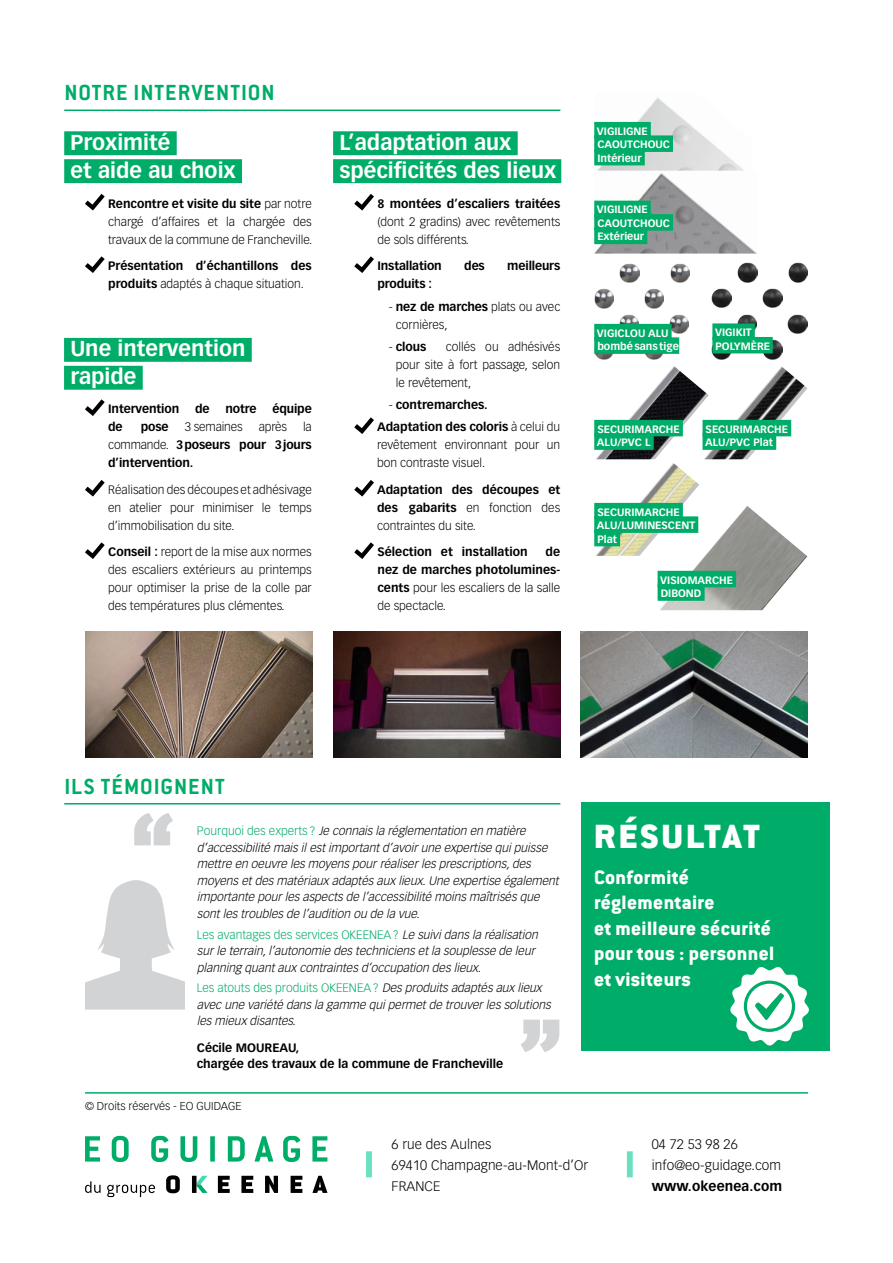
<style>
.page{position:relative;width:893px;height:1263px;background:#fff}
.page>*{position:absolute;margin:0;border:0;box-sizing:border-box;transform-origin:0 0}
.t1{font:36.75px "Conduit ITC Black";letter-spacing:.085em;color:#fff}
.t2{font:700 24px "Conduit ITC";letter-spacing:.045em;color:#00ad68}
.t3{font:700 21.3px/27.9px "Vectora LT Std";color:#fff}
.t4{font:700 21.3px/25.5px "Conduit ITC Extra";letter-spacing:.02em;color:#fff}
.t5{font:300 13.5px/21px "Vectora LT Std";letter-spacing:.01em;color:#000}
.t6{font:700 13.5px "Vectora LT Std";letter-spacing:.01em;color:#000}
.t7{font:italic 300 12px/16.5px "Vectora LT Std";color:#000}
.t8{font:300 12px/18px "Vectora LT Std";color:#000;text-align:justify}
.t9{font:700 12px/18px "Vectora LT Std";color:#000}
.t10{font:300 11.25px "Vectora LT Std";color:#000}
.t11{font:700 10.5px/13.5px "Vectora LT Std";color:#fff}
.s1{font-weight:700}
.s2{font-weight:300}
.s3{font-style:normal;color:#00ad68}
</style>
<div class="page">
<svg style="left:366px;top:1151px;width:6px;height:26px"></svg>
<svg style="left:627px;top:1151px;width:6px;height:26px"></svg>
<svg style="left:85px;top:1136px;width:242px;height:26px"></svg>
<svg style="left:85px;top:1181px;width:16px;height:12px"></svg>
<svg style="left:107px;top:1184px;width:48px;height:13px"></svg>
<svg style="left:166px;top:1175px;width:161px;height:18px"></svg>
<div style="left:64px;top:338px;width:188px;height:24px;background:#00ad68"></div>
<div style="left:64px;top:366px;width:79px;height:24px;background:#00ad68"></div>
<div style="left:333px;top:131px;width:185px;height:24px;background:#00ad68"></div>
<div style="left:333px;top:159px;width:228px;height:24px;background:#00ad68"></div>
<div style="left:64px;top:131px;width:113px;height:24px;background:#00ad68"></div>
<div style="left:64px;top:159px;width:178px;height:24px;background:#00ad68"></div>
<svg style="left:85px;top:399px;width:20px;height:17px"></svg>
<svg style="left:85px;top:480px;width:20px;height:16px"></svg>
<svg style="left:85px;top:542px;width:20px;height:17px"></svg>
<svg style="left:85px;top:194px;width:20px;height:16px"></svg>
<svg style="left:85px;top:256px;width:20px;height:17px"></svg>
<svg style="left:354px;top:194px;width:20px;height:16px"></svg>
<svg style="left:354px;top:256px;width:20px;height:17px"></svg>
<svg style="left:354px;top:417px;width:20px;height:17px"></svg>
<svg style="left:354px;top:480px;width:20px;height:16px"></svg>
<svg style="left:354px;top:542px;width:20px;height:17px"></svg>
<img style="left:333px;top:631px;width:227px;height:126px">
<img style="left:581px;top:631px;width:227px;height:126px">
<img style="left:85px;top:631px;width:227px;height:126px">
<img style="left:644px;top:289px;width:20px;height:19px">
<img style="left:645px;top:354px;width:18px;height:5px">
<img style="left:619px;top:314px;width:20px;height:10px">
<img style="left:670px;top:314px;width:19px;height:20px">
<img style="left:594px;top:289px;width:20px;height:19px">
<img style="left:595px;top:354px;width:18px;height:5px">
<img style="left:670px;top:263px;width:19px;height:20px">
<img style="left:620px;top:263px;width:19px;height:20px">
<img style="left:712px;top:289px;width:19px;height:19px">
<img style="left:712px;top:353px;width:19px;height:6px">
<img style="left:737px;top:314px;width:19px;height:16px">
<img style="left:788px;top:314px;width:19px;height:19px">
<img style="left:763px;top:289px;width:19px;height:19px">
<img style="left:763px;top:340px;width:19px;height:19px">
<img style="left:738px;top:263px;width:19px;height:19px">
<img style="left:788px;top:263px;width:20px;height:19px">
<img style="left:594px;top:98px;width:150px;height:73px">
<img style="left:659px;top:506px;width:148px;height:104px">
<img style="left:595px;top:366px;width:108px;height:93px">
<img style="left:703px;top:366px;width:104px;height:93px">
<img style="left:594px;top:463px;width:105px;height:93px">
<div style="left:594px;top:122px;width:57px;height:16px;background:#00ad68"></div>
<div style="left:594px;top:135px;width:79px;height:17px;background:#00ad68"></div>
<div style="left:594px;top:149px;width:51px;height:16px;background:#00ad68"></div>
<div style="left:658px;top:571px;width:78px;height:16px;background:#00ad68"></div>
<div style="left:658px;top:584px;width:47px;height:17px;background:#00ad68"></div>
<div style="left:594px;top:420px;width:89px;height:16px;background:#00ad68"></div>
<div style="left:594px;top:433px;width:60px;height:17px;background:#00ad68"></div>
<div style="left:702px;top:420px;width:89px;height:16px;background:#00ad68"></div>
<div style="left:702px;top:433px;width:74px;height:17px;background:#00ad68"></div>
<div style="left:712px;top:323px;width:43px;height:17px;background:#00ad68"></div>
<div style="left:712px;top:337px;width:61px;height:16px;background:#00ad68"></div>
<div style="left:594px;top:503px;width:89px;height:16px;background:#00ad68"></div>
<div style="left:594px;top:516px;width:104px;height:17px;background:#00ad68"></div>
<div style="left:594px;top:530px;width:26px;height:16px;background:#00ad68"></div>
<img style="left:594px;top:173px;width:163px;height:81px">
<div style="left:594px;top:201px;width:57px;height:16px;background:#00ad68"></div>
<div style="left:594px;top:214px;width:79px;height:17px;background:#00ad68"></div>
<div style="left:594px;top:228px;width:53px;height:16px;background:#00ad68"></div>
<div style="left:594px;top:324px;width:78px;height:16px;background:#00ad68"></div>
<div style="left:594px;top:337px;width:85px;height:17px;background:#00ad68"></div>
<div style="left:581px;top:803px;width:248px;height:248px;background:#00ad68"></div>
<svg style="left:730px;top:967px;width:79px;height:79px"></svg>
<hr style="left:85px;top:1092px;width:723px;height:2px;background:#00ad68">
<hr style="left:64px;top:110px;width:496px;height:1px;background:#00ad68">
<hr style="left:64px;top:803px;width:496px;height:1px;background:#00ad68">
<svg style="left:85px;top:880px;width:99px;height:129px"></svg>
<svg style="left:520px;top:1019px;width:39px;height:33px"></svg>
<svg style="left:134px;top:813px;width:39px;height:32px"></svg>
<h2 class="t2" style="left:64px;top:78px;width:212px">NOTRE INTERVENTION</h2>
<h3 class="t3" style="left:71px;top:128px;width:167px">Proximité<br>et aide au choix</h3>
<p class="t8" style="left:108px;top:195px;width:206px"><span class="s1">Rencontre et visite du site</span> par notre chargé d’affaires et la chargée des travaux de la commune de Francheville.</p>
<p class="t9" style="left:108px;top:257px;width:205px">Présentation d’échantillons des produits <span class="s2">adaptés à chaque situation.</span></p>
<h3 class="t3" style="left:70px;top:335px;width:177px">Une intervention rapide</h3>
<p class="t9" style="left:108px;top:400px;width:73px">Intervention</p>
<p class="t9" style="left:195px;top:400px;width:16px">de</p>
<p class="t9" style="left:225px;top:400px;width:33px">notre</p>
<p class="t9" style="left:272px;top:400px;width:41px">équipe</p>
<p class="t9" style="left:108px;top:418px;width:16px">de</p>
<p class="t9" style="left:141px;top:418px;width:29px">pose</p>
<p class="t8" style="left:185px;top:418px;width:60px">3 semaines</p>
<p class="t8" style="left:259px;top:418px;width:30px">après</p>
<p class="t9" style="left:108px;top:418px;width:205px;text-align:justify;text-indent:195px"><span class="s2">la commande.</span> 3poseurs pour 3jours d’intervention.</p>
<p class="t8" style="left:108px;top:481px;width:205px">Réalisation des découpes et adhésivage en atelier pour minimiser le temps d’immobilisation du site.</p>
<p class="t8" style="left:108px;top:543px;width:205px"><span class="s1">Conseil :</span> report de la mise aux normes des escaliers extérieurs au printemps pour optimiser la prise de la colle par des températures plus clémentes.</p>
<h3 class="t3" style="left:339px;top:128px;width:218px">L’adaptation aux spécificités des lieux</h3>
<p class="t9" style="left:377px;top:195px;width:184px">8 montées d’escaliers traitées</p>
<p class="t8" style="left:377px;top:213px;width:184px">(dont 2 gradins) avec revêtements de sols différents.</p>
<p class="t9" style="left:377px;top:257px;width:66px">Installation</p>
<p class="t9" style="left:464px;top:257px;width:22px">des</p>
<p class="t9" style="left:507px;top:257px;width:55px">meilleurs</p>
<p class="t9" style="left:377px;top:275px;width:56px">produits :</p>
<p class="t8" style="left:396px;top:298px;width:166px;text-indent:-7px">- <span class="s1">nez de marches</span> plats ou avec cornières,</p>
<p class="t9" style="left:389px;top:338px;width:39px"><span class="s2">-</span> clous</p>
<p class="t8" style="left:396px;top:338px;width:166px;text-indent:50px">collés ou adhésivés pour site à fort passage, selon le revêtement,</p>
<p class="t9" style="left:377px;top:394px;width:185px;line-height:22.2px;text-indent:12px"><span class="s2">-</span> contremarches.<br>Adaptation des coloris <span class="s2">à celui du</span></p>
<p class="t8" style="left:377px;top:436px;width:185px">revêtement environnant pour un bon contraste visuel.</p>
<p class="t9" style="left:377px;top:481px;width:185px;text-align:justify">Adaptation des découpes et des gabarits <span class="s2">en fonction des contraintes du site.</span></p>
<p class="t9" style="left:377px;top:543px;width:152px">Sélection et installation</p>
<p class="t8" style="left:377px;top:543px;width:184px;text-indent:168px"><span class="s1">de nez de marches photolumines&shy;cents</span> pour les escaliers de la salle de spectacle.</p>
<p class="t11" style="left:597px;top:124px;width:75px">VIGILIGNE<br>CAOUTCHOUC<br>Intérieur</p>
<p class="t11" style="left:597px;top:203px;width:75px">VIGILIGNE<br>CAOUTCHOUC<br>Extérieur</p>
<p class="t11" style="left:597px;top:326px;width:83px">VIGICLOU ALU bombésanstige</p>
<p class="t11" style="left:715px;top:326px;width:57px">VIGIKIT<br>POLYMÈRE</p>
<p class="t11" style="left:597px;top:422px;width:84px">SECURIMARCHE<br>ALU/PVC L</p>
<p class="t11" style="left:705px;top:422px;width:84px">SECURIMARCHE<br>ALU/PVC Plat</p>
<p class="t11" style="left:597px;top:505px;width:100px">SECURIMARCHE<br>ALU/LUMINESCENT<br>Plat</p>
<p class="t11" style="left:660px;top:573px;width:74px">VISIOMARCHE<br>DIBOND</p>
<h2 class="t2" style="left:64px;top:772px;width:162px">ILS TÉMOIGNENT</h2>
<p class="t7" style="left:197px;top:823px;width:366px"><span class="s3">P o u r q u o i d e s e x p e r t s ?</span> Je connaisla réglementation en matière d’accessibilité maisilestimportantd’avoirune expertise quipuisse mettre en oeuvre lesmoyenspourréaliserlesprescriptions,des moyensetdesmatériaux adaptésaux lieux.Une expertise également importante pourlesaspectsde l’accessibilité moinsmaîtrisésque sontlestroublesde l’audition ou de la vue.</p>
<p class="t7" style="left:197px;top:926px;width:345px"><span class="s3">Les avantages des services OKEENEA?</span> Le suividansla réalisation surle terrain,l’autonomie destechniciensetla souplesse de leur planning quantaux contraintesd’occupation deslieux.</p>
<p class="t7" style="left:197px;top:980px;width:358px"><span class="s3">Les atouts des produits OKEENEA?</span> Desproduitsadaptésaux lieux avec une variété dansla gamme quipermetde trouverlessolutions lesmieux disantes.</p>
<p class="t9" style="left:197px;top:1039px;width:308px;line-height:16.5px">Cécile MOUREAU,<br>chargée des travaux de la commune de Francheville</p>
<p class="t10" style="left:85px;top:1100px;width:158px">© Droits réservés - EO GUIDAGE</p>
<h1 class="t1" style="left:594px;top:814px;width:167px">RÉSULTAT</h1>
<h3 class="t4" style="left:594px;top:864px;width:182px">Conformité réglementaire<br>et meilleure sécurité pour tous : personnel et visiteurs</h3>
<p class="t5" style="left:392px;top:1133px;width:198px">6 rue des Aulnes<br>69410 Champagne-au-Mont-d’Or<br>FRANCE</p>
<p class="t5" style="left:652px;top:1133px;width:131px">04 72 53 98 26 info@eo-guidage.com</p>
<p class="t6" style="left:652px;top:1177px;width:132px">www.okeenea.com</p>
</div>
